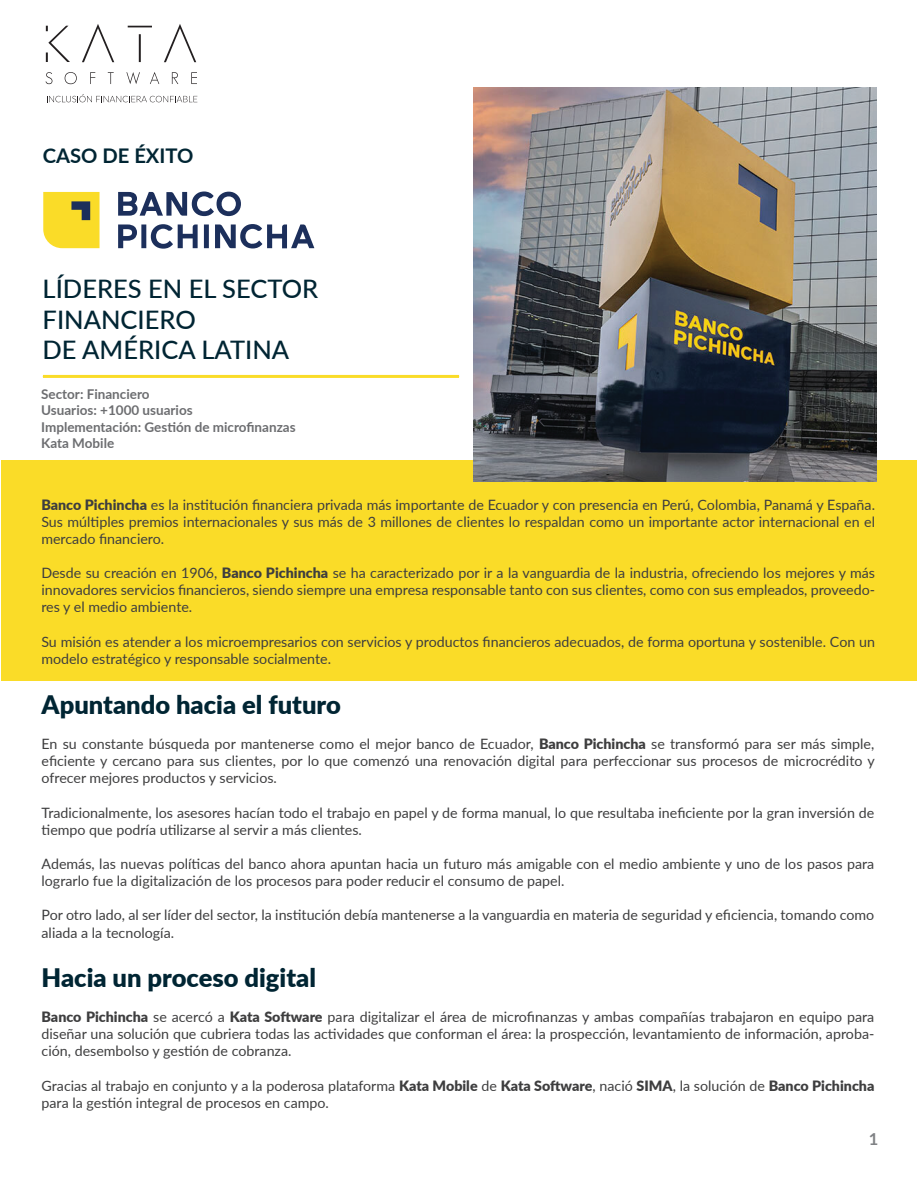
<style>
.page{position:relative;width:918px;height:1188px;background:#fff}
.page>*{position:absolute;margin:0;border:0;box-sizing:border-box;transform-origin:0 0}
.t1{font:900 25.5px "Lato";color:#002533}
.t2{font:500 25.5px/30.6px "Lato";color:#002533}
.t3{font:700 20.25px "Lato";color:#002533}
.t4{font:700 16.5px "Lato";color:#808285}
.t5{font:14.25px/17.1px "Lato";color:#3e3e3f}
.t6{font:700 13.5px/16.2px "Lato";color:#6c6d70}
.s1{font-weight:900}
</style>
<div class="page">
<div style="left:1px;top:460px;width:916px;height:220px;background:#fadc28"></div>
<hr style="left:43px;top:375px;width:416px;height:3px;background:#fadc28">
<svg style="left:118px;top:191px;width:196px;height:58px"></svg>
<svg style="left:43px;top:192px;width:57px;height:56px"></svg>
<img style="left:474px;top:87px;width:403px;height:394px">
<svg style="left:46px;top:26px;width:24px;height:36px"></svg>
<svg style="left:82px;top:24px;width:32px;height:38px"></svg>
<hr style="left:139px;top:34px;width:2px;height:28px;background:#231f20">
<svg style="left:128px;top:26px;width:24px;height:1px"></svg>
<svg style="left:164px;top:24px;width:32px;height:38px"></svg>
<svg style="left:46px;top:72px;width:6px;height:12px"></svg>
<svg style="left:65px;top:72px;width:12px;height:12px"></svg>
<svg style="left:90px;top:72px;width:5px;height:12px"></svg>
<svg style="left:108px;top:72px;width:6px;height:12px"></svg>
<svg style="left:126px;top:72px;width:14px;height:12px"></svg>
<svg style="left:150px;top:72px;width:9px;height:12px"></svg>
<svg style="left:172px;top:72px;width:6px;height:12px"></svg>
<svg style="left:191px;top:72px;width:6px;height:12px"></svg>
<svg style="left:47px;top:94px;width:150px;height:8px"></svg>
<h2 class="t3" style="left:43px;top:140px;width:152px">CASO DE ÉXITO</h2>
<h1 class="t2" style="left:43px;top:273px;width:277px">LÍDERES EN EL SECTOR<br>FINANCIERO<br>DE AMÉRICA LATINA</h1>
<p class="t6" style="left:41px;top:386px;width:256px">Sector: Financiero<br>Usuarios: +1000 usuarios<br>Implementación: Gestión de microfinanzas<br>Kata Mobile</p>
<p class="t5" style="left:41px;top:496px;width:835px;text-align:justify"><span class="s1">Banco Pichincha</span> es la institución financiera privada más importante de Ecuador y con presencia en Perú, Colombia, Panamá y España.<br>Sus múltiples premios internacionales y sus más de 3 millones de clientes lo respaldan como un importante actor internacional en el mercado financiero.</p>
<p class="t5" style="left:41px;top:564px;width:835px;text-align:justify">Desde su creación en 1906, <span class="s1">Banco Pichincha</span> se ha caracterizado por ir a la vanguardia de la industria, ofreciendo los mejores y más innovadores servicios financieros, siendo siempre una empresa responsable tanto con sus clientes, como con sus empleados, proveedo&shy;res y el medio ambiente.</p>
<p class="t5" style="left:41px;top:632px;width:835px">Su misión es atender a los microempresarios con servicios y productos financieros adecuados, de forma oportuna y sostenible. Con un modelo estratégico y responsable socialmente.</p>
<h1 class="t1" style="left:42px;top:686px;width:301px">Apuntando hacia el futuro</h1>
<p class="t5" style="left:42px;top:735px;width:835px;text-align:justify">En su constante búsqueda por mantenerse como el mejor banco de Ecuador, <span class="s1">Banco Pichincha</span> se transformó para ser más simple, eficiente y cercano para sus clientes, por lo que comenzó una renovación digital para perfeccionar sus procesos de microcrédito y ofrecer mejores productos y servicios.</p>
<p class="t5" style="left:42px;top:803px;width:834px">Tradicionalmente, los asesores hacían todo el trabajo en papel y de forma manual, lo que resultaba ineficiente por la gran inversión de tiempo que podría utilizarse al servir a más clientes.</p>
<p class="t5" style="left:42px;top:855px;width:834px">Además, las nuevas políticas del banco ahora apuntan hacia un futuro más amigable con el medio ambiente y uno de los pasos para lograrlo fue la digitalización de los procesos para poder reducir el consumo de papel.</p>
<p class="t5" style="left:42px;top:905px;width:834px;line-height:18px">Por otro lado, al ser líder del sector, la institución debía mantenerse a la vanguardia en materia de seguridad y eficiencia, tomando como aliada a la tecnología.</p>
<h1 class="t1" style="left:42px;top:958px;width:276px">Hacia un proceso digital</h1>
<p class="t5" style="left:42px;top:1008px;width:834px;text-align:justify"><span class="s1">Banco Pichincha</span> se acercó a <span class="s1">Kata Software</span> para digitalizar el área de microfinanzas y ambas compañías trabajaron en equipo para diseñar una solución que cubriera todas las actividades que conforman el área: la prospección, levantamiento de información, aproba&shy;ción, desembolso y gestión de cobranza.</p>
<p class="t5" style="left:42px;top:1077px;width:834px">Gracias al trabajo en conjunto y a la poderosa plataforma <span class="s1">Kata Mobile</span> de <span class="s1">Kata Software</span>, nació <span class="s1">SIMA</span>, la solución de <span class="s1">Banco Pichincha </span>para la gestión integral de procesos en campo.</p>
<p class="t4" style="left:869px;top:1127px;width:11px">1</p>
</div>
